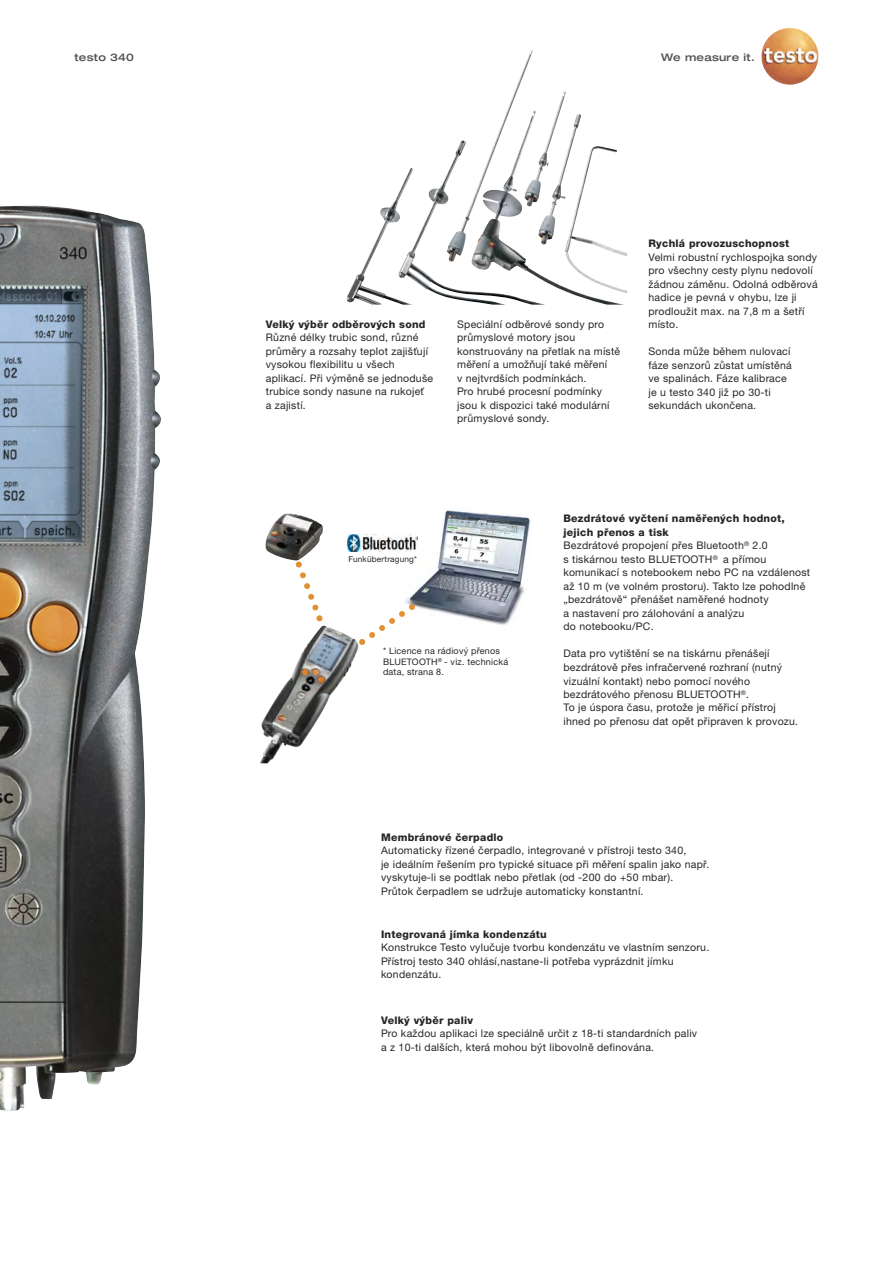
<style>
.page{position:relative;width:893px;height:1263px;background:#fff}
.page>*{position:absolute;margin:0;border:0;box-sizing:border-box;transform-origin:0 0}
.t1{font:10.5px/13.5px "Helvetica Neue LTW1 G";letter-spacing:.025em;color:#272627}
.t2{font:800 10.5px "Helvetica Neue LTW1 G";letter-spacing:.025em;color:#272627}
.t3{font:500 expanded 10.5px "Helvetica Neue LTW1 G";letter-spacing:.025em;color:#525152}
.t4{font:9px/10.5px "Helvetica Neue LTW1 G";letter-spacing:.025em;color:#272627}
.t5{font:8.25px "Helvetica Neue LTW1 G";letter-spacing:.025em;color:#272627}
.s1{font-weight:800}
</style>
<div class="page">
<img style="left:260px;top:626px;width:98px;height:137px">
<img style="left:404px;top:507px;width:128px;height:118px">
<img style="left:265px;top:513px;width:58px;height:48px">
<svg style="left:354px;top:602px;width:61px;height:48px"></svg>
<svg style="left:295px;top:561px;width:31px;height:65px"></svg>
<img style="left:348px;top:535px;width:69px;height:17px">
<img style="left:761px;top:28px;width:57px;height:57px">
<img style="left:446px;top:50px;width:120px;height:212px">
<img style="left:0;top:206px;width:161px;height:905px">
<p class="t3" style="left:74px;top:54px;width:61px">testo 340</p>
<p class="t3" style="left:661px;top:54px;width:95px">We measure it.</p>
<p class="t2" style="left:266px;top:320px;width:161px">Velký výběr odběrových sond</p>
<p class="t1" style="left:266px;top:332px;width:169px">Různé délky trubic sond, různé průměry a rozsahy teplot zajišťují vysokou flexibilitu u všech aplikací. Při výměně se jednoduše trubice sondy nasune na rukojeť<br>a zajistí.</p>
<p class="t1" style="left:457px;top:318px;width:165px">Speciální odběrové sondy pro průmyslové motory jsou konstruovány na přetlak na místě měření a umožňují také měření<br>v nejtvrdších podmínkách.<br>Pro hrubé procesní podmínky jsou k dispozici také modulární průmyslové sondy.</p>
<p class="t2" style="left:648px;top:240px;width:142px">Rychlá provozuschopnost</p>
<p class="t1" style="left:648px;top:251px;width:171px">Velmi robustní rychlospojka sondy pro všechny cesty plynu nedovolí žádnou záměnu. Odolná odběrová hadice je pevná v ohybu, lze ji prodloužit max. na 7,8 m a šetří místo.</p>
<p class="t1" style="left:648px;top:346px;width:145px">Sonda může během nulovací fáze senzorů zůstat umístěná ve spalinách. Fáze kalibrace je u testo 340 již po 30-ti sekundách ukončena.</p>
<p class="t5" style="left:348px;top:556px;width:70px">Funkübertragung*</p>
<p class="t4" style="left:383px;top:647px;width:127px">* Licence na rádiový přenos<br>BLUETOOTH<sup>®</sup> - viz. technická data, strana 8.</p>
<p class="t1" style="left:563px;top:513px;width:248px"><span class="s1">Bezdrátové vyčtení naměřených hodnot, jejich přenos a tisk<br></span>Bezdrátové propojení přes Bluetooth<sup>®</sup> 2.0<br>s tiskárnou testo BLUETOOTH<sup>®</sup> a přímou komunikací s notebookem nebo PC na vzdálenost až 10 m (ve volném prostoru). Takto lze pohodlně „bezdrátově“ přenášet naměřené hodnoty<br>a nastavení pro zálohování a analýzu<br>do notebooku/PC.</p>
<p class="t1" style="left:563px;top:648px;width:236px">Data pro vytištění se na tiskárnu přenášejí bezdrátově přes infračervené rozhraní (nutný vizuální kontakt) nebo pomocí nového bezdrátového přenosu BLUETOOTH<sup>®</sup>.<br>To je úspora času, protože je měřicí přístroj ihned po přenosu dat opět připraven k provozu.</p>
<p class="t2" style="left:381px;top:833px;width:124px">Membránové čerpadlo</p>
<p class="t1" style="left:381px;top:845px;width:330px">Automaticky řízené čerpadlo, integrované v přístroji testo 340,<br>je ideálním řešením pro typické situace při měření spalin jako např. vyskytuje-li se podtlak nebo přetlak (od -200 do +50 mbar).<br>Průtok čerpadlem se udržuje automaticky konstantní.</p>
<p class="t2" style="left:381px;top:930px;width:167px">Integrovaná jímka kondenzátu</p>
<p class="t1" style="left:381px;top:942px;width:330px">Konstrukce Testo vylučuje tvorbu kondenzátu ve vlastním senzoru.<br>Přístroj testo 340 ohlásí,nastane-li potřeba vyprázdnit jímku kondenzátu.</p>
<p class="t2" style="left:381px;top:1016px;width:94px">Velký výběr paliv</p>
<p class="t1" style="left:381px;top:1028px;width:318px">Pro každou aplikaci lze speciálně určit z 18-ti standardních paliv a z 10-ti dalších, která mohou být libovolně definována.</p>
</div>
